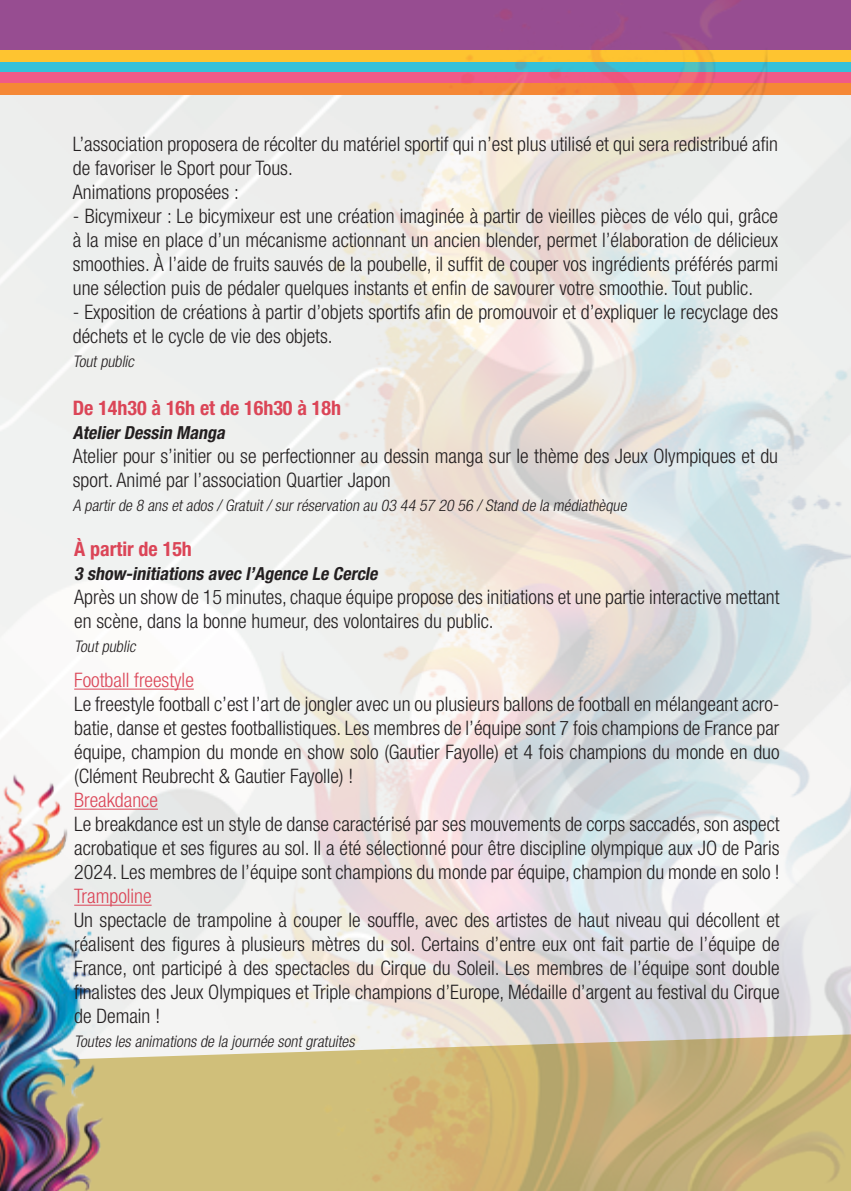
<style>
.page{position:relative;width:851px;height:1191px;background:#fff}
.page>*{position:absolute;margin:0;border:0;box-sizing:border-box;transform-origin:0 0}
.t1{font:300 condensed 20px/24px "Helvetica Neue";color:#231f20}
.t2{font:300 condensed 20px "Helvetica Neue";color:#db4557}
.t3{font:700 condensed 20px "Helvetica Neue";color:#db4557}
.t4{font:italic 700 condensed 18px "Helvetica Neue";color:#231f20}
.t5{font:italic 300 condensed 16px "Helvetica Neue";color:#231f20}
</style>
<div class="page">
<div style="left:0;top:0;width:850px;height:56px;background:#974d91"></div>
<div style="left:0;top:62px;width:850px;height:12px;background:#35c1d8"></div>
<div style="left:0;top:73px;width:850px;height:11px;background:#f05a88"></div>
<div style="left:0;top:84px;width:850px;height:11px;background:#f58836"></div>
<div style="left:0;top:51px;width:850px;height:11px;background:#fec430"></div>
<img style="left:0;top:757px;width:130px;height:434px">
<img style="left:130px;top:0;width:720px;height:1191px">
<hr style="left:74px;top:688px;width:120px;height:1px;background:#db4557">
<hr style="left:74px;top:808px;width:84px;height:1px;background:#db4557">
<hr style="left:74px;top:904px;width:78px;height:1px;background:#db4557">
<p class="t1" style="left:73px;top:132px;width:706px">L’association proposera de récolter du matériel sportif qui n’est plus utilisé et qui sera redistribué afin de favoriser le Sport pour Tous.</p>
<p class="t1" style="left:73px;top:180px;width:167px">Animations proposées :</p>
<p class="t1" style="left:73px;top:204px;width:706px;text-align:justify">- Bicymixeur : Le bicymixeur est une création imaginée à partir de vieilles pièces de vélo qui, grâce à la mise en place d’un mécanisme actionnant un ancien blender, permet l’élaboration de délicieux smoothies. À l’aide de fruits sauvés de la poubelle, il suffit de couper vos ingrédients préférés parmi une sélection puis de pédaler quelques instants et enfin de savourer votre smoothie. Tout public.</p>
<p class="t1" style="left:73px;top:300px;width:706px">- Exposition de créations à partir d’objets sportifs afin de promouvoir et d’expliquer le recyclage des déchets et le cycle de vie des objets.</p>
<p class="t5" style="left:73px;top:352px;width:66px">Toutpublic</p>
<p class="t3" style="left:73px;top:396px;width:270px">De 14h30 à 16h et de 16h30 à 18h</p>
<p class="t4" style="left:73px;top:422px;width:157px">AtelierDessin Manga</p>
<p class="t1" style="left:73px;top:444px;width:706px">Atelier pour s’initier ou se perfectionner au dessin manga sur le thème des Jeux Olympiques et du sport. Animé par l’association Quartier Japon</p>
<p class="t5" style="left:73px;top:496px;width:558px">A partirde 8 ans etados /Gratuit/surréservation au 03 44 57 20 56 /Stand de la médiathèque</p>
<p class="t3" style="left:74px;top:536px;width:119px">À partir de 15h</p>
<p class="t4" style="left:74px;top:562px;width:308px">3 show-initiations avec l’Agence Le Cercle</p>
<p class="t1" style="left:74px;top:584px;width:706px">Après un show de 15 minutes, chaque équipe propose des initiations et une partie interactive mettant en scène, dans la bonne humeur, des volontaires du public.</p>
<p class="t5" style="left:74px;top:637px;width:66px">Toutpublic</p>
<p class="t2" style="left:74px;top:668px;width:121px">Football freestyle</p>
<p class="t1" style="left:74px;top:692px;width:706px;text-align:justify">Le freestyle football c’est l’art de jongler avec un ou plusieurs ballons de football en mélangeant acro&shy;batie, danse et gestes footballistiques. Les membres de l’équipe sont 7 fois champions de France par équipe, champion du monde en show solo (Gautier Fayolle) et 4 fois champions du monde en duo (Clément Reubrecht &amp; Gautier Fayolle) !</p>
<p class="t2" style="left:74px;top:788px;width:85px">Breakdance</p>
<p class="t1" style="left:74px;top:812px;width:706px;text-align:justify">Le breakdance est un style de danse caractérisé par ses mouvements de corps saccadés, son aspect acrobatique et ses figures au sol. Il a été sélectionné pour être discipline olympique aux JO de Paris 2024. Les membres de l’équipe sont champions du monde par équipe, champion du monde en solo !</p>
<p class="t2" style="left:74px;top:884px;width:79px">Trampoline</p>
<p class="t1" style="left:74px;top:908px;width:706px;text-align:justify">Un spectacle de trampoline à couper le souffle, avec des artistes de haut niveau qui décollent et réalisent des figures à plusieurs mètres du sol. Certains d’entre eux ont fait partie de l’équipe de France, ont participé à des spectacles du Cirque du Soleil. Les membres de l’équipe sont double finalistes des Jeux Olympiques et Triple champions d’Europe, Médaille d’argent au festival du Cirque de Demain !</p>
<p class="t5" style="left:74px;top:1032px;width:285px">Toutes les animations de la journée sontgratuites</p>
</div>
